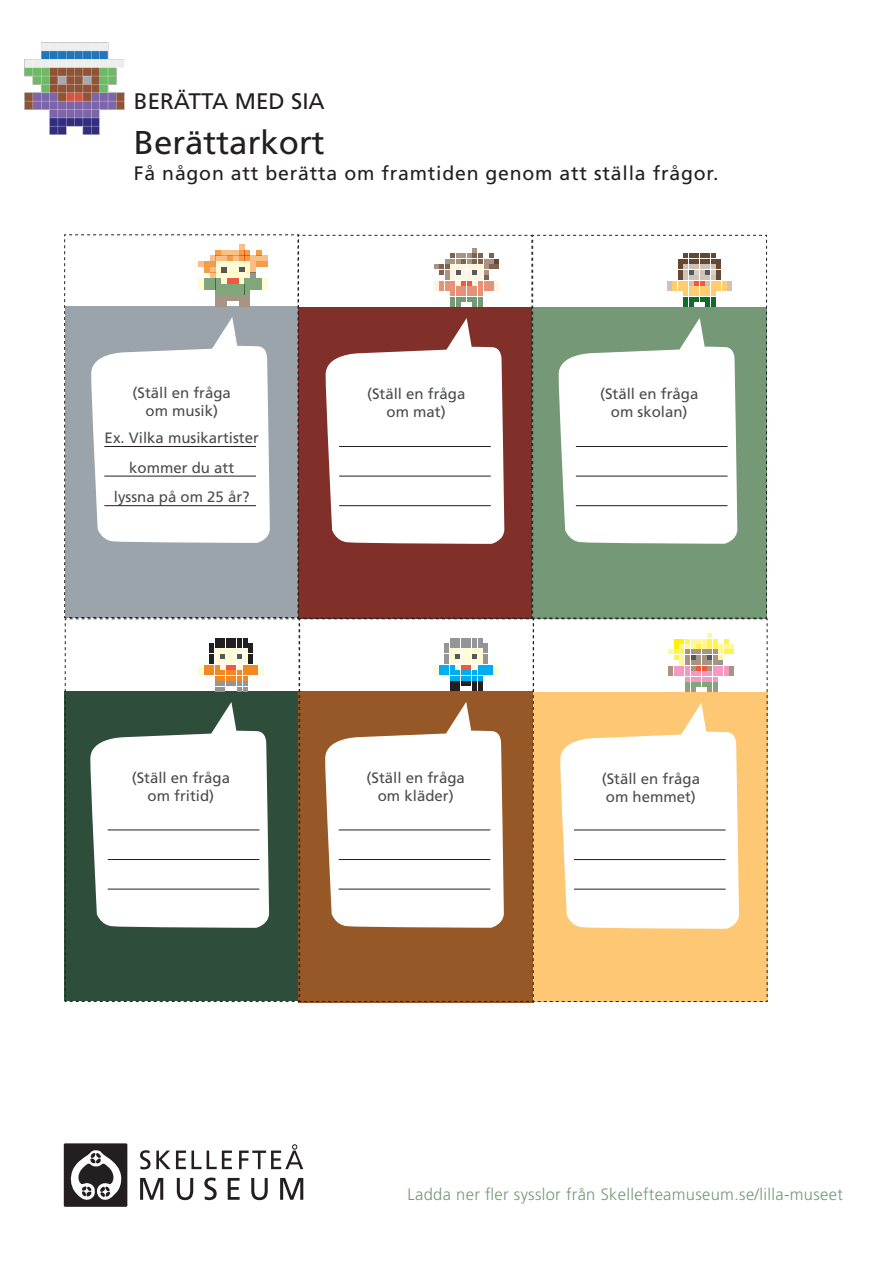
<style>
.page{position:relative;width:893px;height:1263px;background:#fff}
.page>*{position:absolute;margin:0;border:0;box-sizing:border-box;transform-origin:0 0}
.t1{font:33px "Frutiger LT Std";color:#231f20}
.t2{font:22.5px "Frutiger LT Std";color:#231f20}
.t3{font:19.5px "Frutiger LT Std";letter-spacing:.04em;color:#231f20}
.t4{font:300 16.5px "Frutiger LT Std";letter-spacing:.02em;color:#759876}
.t5{font:15px/18px "Frutiger LT Std";color:#4b4c4d;text-align:center}
</style>
<div class="page">
<svg style="left:64px;top:1143px;width:63px;height:64px"></svg>
<svg style="left:140px;top:1150px;width:92px;height:19px"></svg>
<svg style="left:239px;top:1144px;width:64px;height:25px"></svg>
<svg style="left:140px;top:1178px;width:23px;height:22px"></svg>
<svg style="left:177px;top:1178px;width:16px;height:22px"></svg>
<svg style="left:204px;top:1177px;width:13px;height:23px"></svg>
<svg style="left:228px;top:1178px;width:12px;height:22px"></svg>
<svg style="left:251px;top:1178px;width:17px;height:22px"></svg>
<svg style="left:280px;top:1178px;width:23px;height:22px"></svg>
<img style="left:24px;top:42px;width:101px;height:92px">
<svg style="left:64px;top:234px;width:704px;height:768px"></svg>
<svg style="left:64px;top:234px;width:235px;height:384px"></svg>
<p class="t2" style="left:134px;top:88px;width:192px">BERÄTTA MED SIA</p>
<p class="t1" style="left:134px;top:124px;width:192px">Berättarkort</p>
<p class="t3" style="left:134px;top:162px;width:586px">Få någon att berätta om framtiden genom att ställa frågor.</p>
<p class="t5" style="left:133px;top:384px;width:100px">(Ställ en fråga om musik)</p>
<p class="t5" style="left:105px;top:429px;width:156px">Ex. Vilka musikartister</p>
<p class="t5" style="left:129px;top:459px;width:107px">kommer du att</p>
<p class="t5" style="left:114px;top:487px;width:137px">lyssna på om 25 år?</p>
<p class="t5" style="left:367px;top:385px;width:100px">(Ställ en fråga om mat)</p>
<p class="t5" style="left:600px;top:385px;width:100px">(Ställ en fråga om skolan)</p>
<p class="t5" style="left:132px;top:769px;width:100px">(Ställ en fråga om fritid)</p>
<p class="t5" style="left:367px;top:769px;width:100px">(Ställ en fråga om kläder)</p>
<p class="t5" style="left:602px;top:770px;width:100px">(Ställ en fråga</p>
<p class="t5" style="left:606px;top:788px;width:92px">om hemmet)</p>
<p class="t4" style="left:407px;top:1185px;width:437px">Ladda ner fler sysslor från Skellefteamuseum.se/lilla-museet</p>
</div>
